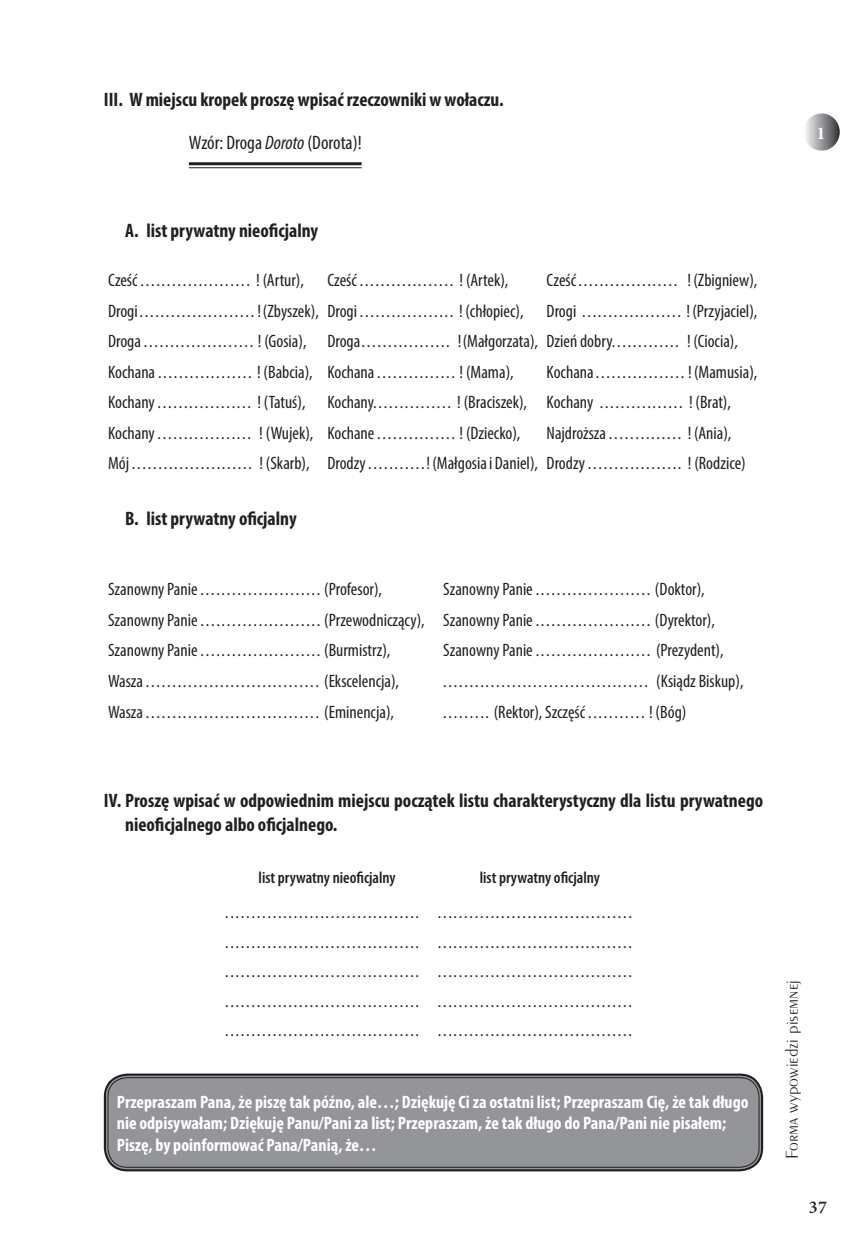
<style>
.page{position:relative;width:867px;height:1250px;background:#fff}
.page>*{position:absolute;margin:0;border:0;box-sizing:border-box;transform-origin:0 0}
.t1{font:700 condensed 19.5px/23.4px "Myriad Pro";color:#231f20}
.t2{font:condensed 19.5px "Myriad Pro";color:#231f20}
.t3{font:condensed 18px/29.5px "Myriad Pro";color:#231f20}
.t4{font:700 condensed 18px/21.6px "Myriad Pro";color:#fff}
.t5{font:18px "Exotc 350 Lt EUX";color:#231f20}
.t6{font:600 18px "Minion Pro";color:#231f20}
.t7{font:700 18px "Minion Pro";color:#fff}
.t8{font:600 condensed 16.5px "Myriad Pro";color:#231f20}
.s1{font-style:italic}
</style>
<div class="page">
<hr style="left:189px;top:162px;width:173px;height:3px;background:#231f20">
<hr style="left:189px;top:167px;width:173px;height:1px;background:#231f20">
<div style="left:106px;top:1075px;width:655px;height:94px;background:#939598;border-radius:21px"></div>
<div style="left:104px;top:1073px;width:659px;height:98px;border:2px solid #231f20;border-radius:22px"></div>
<div style="left:108px;top:1077px;width:651px;height:90px;border:1px solid #231f20;border-radius:19px"></div>
<svg style="left:806px;top:113px;width:33px;height:38px"></svg>
<p class="t1" style="left:104px;top:87px;width:401px">III. W miejscu kropek proszę wpisać rzeczowniki w wołaczu.</p>
<p class="t2" style="left:189px;top:131px;width:174px">Wzór: Droga <span class="s1">Doroto</span> (Dorota)!</p>
<p class="t1" style="left:125px;top:218px;width:194px">A. list prywatny nieoficjalny</p>
<p class="t3" style="left:108px;top:265px;width:197px">Cześć ..................... ! (Artur),</p>
<p class="t3" style="left:327px;top:265px;width:183px">Cześć .................. ! (Artek),</p>
<p class="t3" style="left:546px;top:265px;width:212px">Cześć ................... ! (Zbigniew),</p>
<p class="t3" style="left:108px;top:295px;width:417px">Drogi ...................... ! (Zbyszek), Drogi .................. ! (chłopiec),</p>
<p class="t3" style="left:108px;top:295px;width:651px;line-height:30.5px;text-indent:438px">Drogi ................... ! (Przyjaciel),<br>Droga ..................... ! (Gosia), Droga ................. ! (Małgorzata), Dzień dobry............. ! (Ciocia),<br>Kochana .................. ! (Babcia), Kochana ............... ! (Mama),</p>
<p class="t3" style="left:108px;top:356px;width:651px;line-height:30.5px;text-indent:438px">Kochana ................. ! (Mamusia),<br>Kochany .................. ! (Tatuś), Kochany............... ! (Braciszek), Kochany ................ ! (Brat),<br>Kochany .................. ! (Wujek), Kochane ............... ! (Dziecko),</p>
<p class="t3" style="left:108px;top:417px;width:639px;line-height:30.5px;text-indent:438px">Najdroższa .............. ! (Ania),<br>Mój ....................... ! (Skarb), Drodzy ...........! (Małgosia i Daniel), Drodzy .................. ! (Rodzice)</p>
<p class="t1" style="left:125px;top:506px;width:173px">B. list prywatny oficjalny</p>
<p class="t3" style="left:108px;top:574px;width:275px">Szanowny Panie .......................(Profesor),</p>
<p class="t3" style="left:108px;top:574px;width:608px;line-height:30.5px;text-indent:335px">Szanowny Panie ...................... (Doktor),<br>Szanowny Panie ....................... (Przewodniczący), Szanowny Panie ...................... (Dyrektor),<br>Szanowny Panie .......................(Burmistrz),</p>
<p class="t3" style="left:443px;top:635px;width:282px">Szanowny Panie ...................... (Prezydent),</p>
<p class="t3" style="left:108px;top:666px;width:292px">Wasza ................................. (Ekscelencja),</p>
<p class="t3" style="left:443px;top:666px;width:302px">....................................... (Ksiądz Biskup),</p>
<p class="t3" style="left:108px;top:696px;width:287px">Wasza ................................. (Eminencja),</p>
<p class="t3" style="left:443px;top:696px;width:245px">......... (Rektor), Szczęść ........... ! (Bóg)</p>
<p class="t7" style="left:816px;top:120px;width:10px">1</p>
<p class="t1" style="left:125px;top:788px;width:639px;text-indent:-21px">IV. Proszę wpisać w odpowiednim miejscu początek listu charakterystyczny dla listu prywatnego nieoficjalnego albo oficjalnego.</p>
<p class="t8" style="left:258px;top:867px;width:139px">list prywatny nieoficjalny</p>
<p class="t8" style="left:480px;top:867px;width:122px">list prywatny oficjalny</p>
<p class="t3" style="left:225px;top:897px;width:196px;text-align:justify">..................................... ..................................... ..................................... ..................................... .....................................</p>
<p class="t3" style="left:438px;top:897px;width:196px;text-align:justify">..................................... ..................................... ..................................... ..................................... .....................................</p>
<p class="t4" style="left:117px;top:1090px;width:633px">Przepraszam Pana, że piszę tak późno, ale…; Dziękuję Ci za ostatni list; Przepraszam Cię, że tak długo nie odpisywałam; Dziękuję Panu/Pani za list; Przepraszam, że tak długo do Pana/Pani nie pisałem;<br>Piszę, by poinformować Pana/Panią, że…</p>
<p class="t5" style="left:781px;top:1158px;width:181px;rotate:-90deg">Forma wypowiedzi pisemnej</p>
<p class="t6" style="left:809px;top:1194px;width:19px">37</p>
</div>
